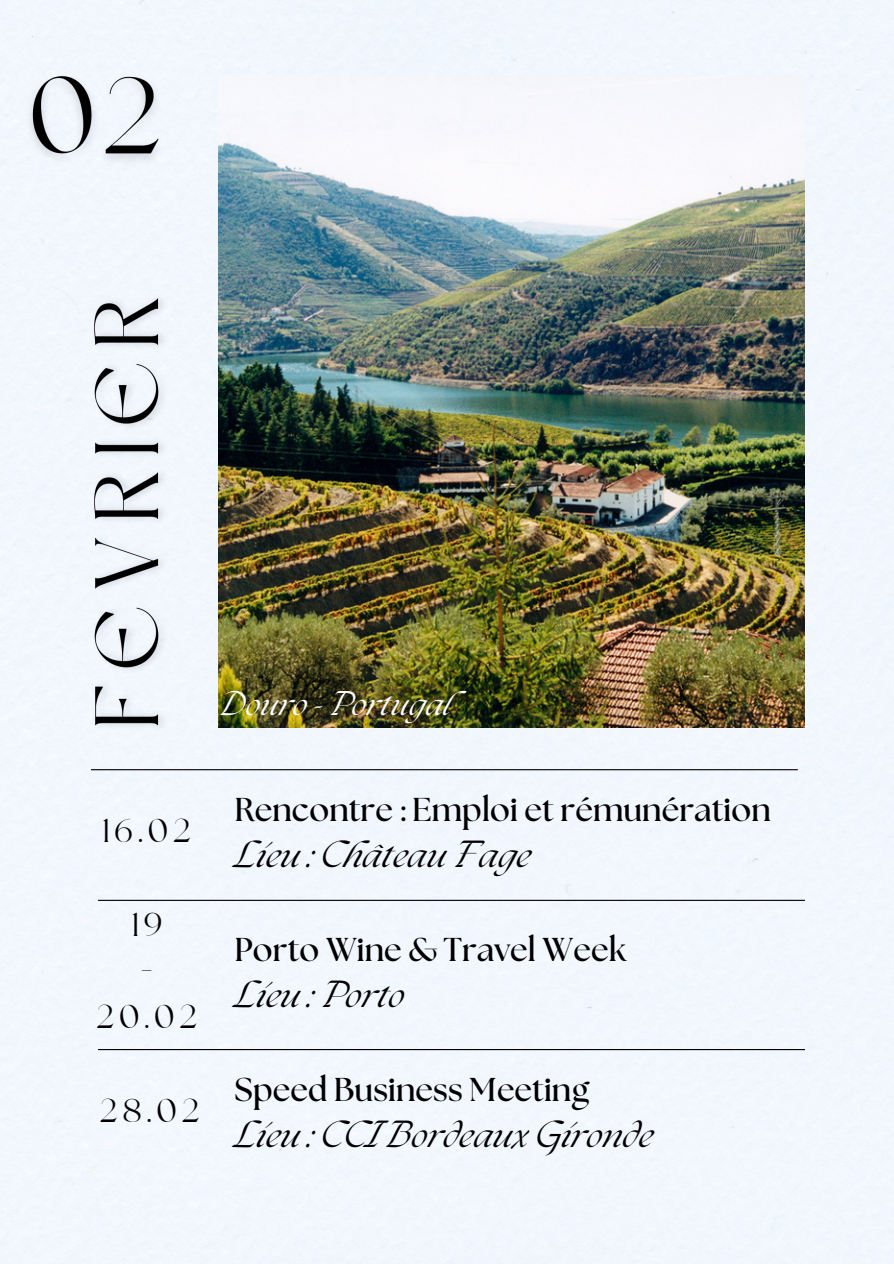
<style>
.page{position:relative;width:894px;height:1264px;background:#fff}
.page>*{position:absolute;margin:0;border:0;box-sizing:border-box;transform-origin:0 0}
.t1{font:700 33px "The Seasons";color:#000}
.t2{font:italic 33px "The Seasons";color:#000}
.t3{font:33px/46.2px "Dream Avenue";letter-spacing:.155em;color:#000;text-align:center}
.t4{font:italic 30px "The Seasons";color:#fff}
</style>
<div class="page">
<div style="left:0;top:0;width:893px;height:1263px;background:#f1f7fe"></div>
<img style="left:219px;top:76px;width:585px;height:651px">
<hr style="left:98px;top:899px;width:706px;height:1px;background:#000">
<hr style="left:91px;top:769px;width:706px;height:1px;background:#000">
<img style="left:83px;top:281px;width:97px;height:456px">
<img style="left:17px;top:64px;width:158px;height:117px">
<hr style="left:98px;top:1049px;width:706px;height:1px;background:#000">
<p class="t4" style="left:219px;top:691px;width:249px">Douro - Portugal</p>
<p class="t3" style="left:103px;top:811px;width:90px">16.02</p>
<p class="t3" style="left:96px;top:904px;width:102px">19<br>-<br>20.02</p>
<h2 class="t3" style="left:100px;top:1090px;width:102px">28.02</h2>
<p class="t1" style="left:234px;top:794px;width:537px">Rencontre : Emploi et rémunération</p>
<h2 class="t2" style="left:234px;top:840px;width:298px">Lieu : Château Fage</h2>
<p class="t1" style="left:234px;top:934px;width:393px">Porto Wine &amp; Travel Week</p>
<p class="t2" style="left:234px;top:980px;width:172px">Lieu : Porto</p>
<h2 class="t1" style="left:234px;top:1074px;width:356px">Speed Business Meeting</h2>
<p class="t2" style="left:234px;top:1120px;width:420px">Lieu : CCI Bordeaux Gironde</p>
</div>
